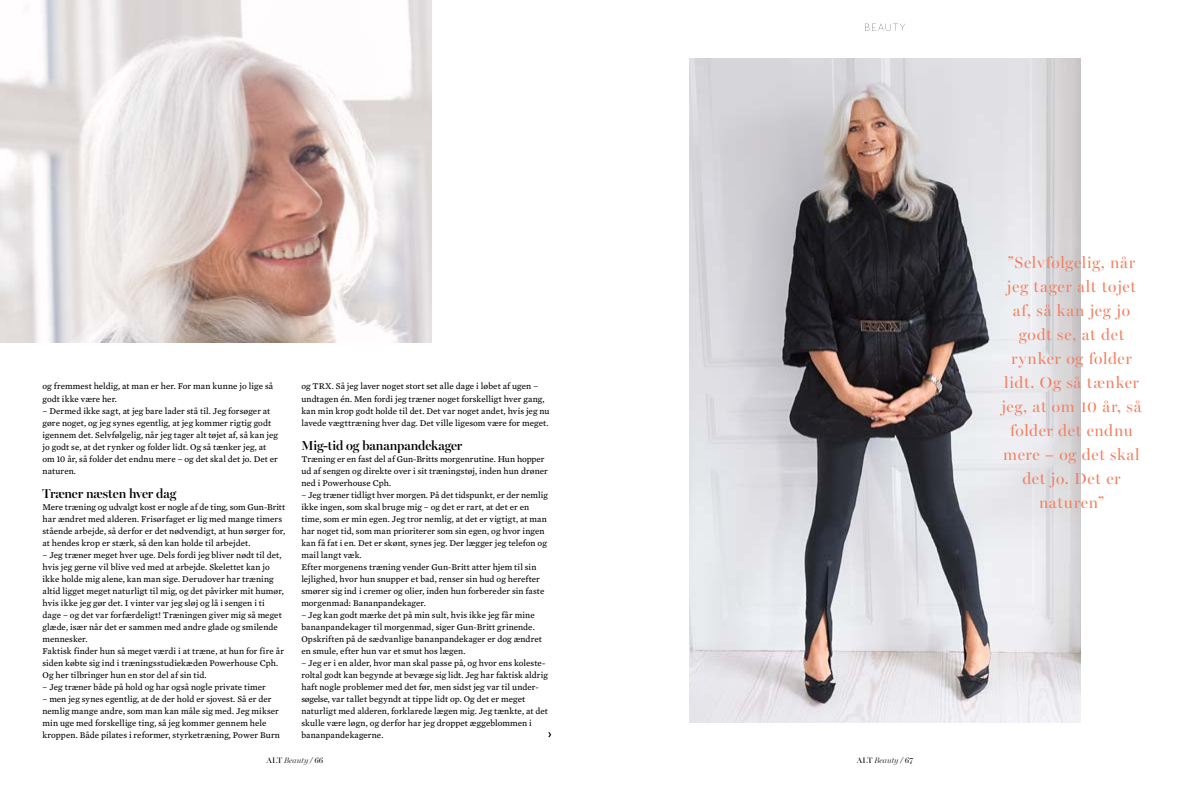
<style>
.page{position:relative;width:1180px;height:789px;background:#fff}
.page>*{position:absolute;margin:0;border:0;box-sizing:border-box;transform-origin:0 0}
.t1{font:16px/24px "Miller Banner";letter-spacing:.035em;color:#f08161;text-align:center}
.t2{font:600 13px "Miller Banner";letter-spacing:-.01em;color:#000}
.t3{font:9px/12px "Mercury Text G3";letter-spacing:.005em;color:#000}
.t4{font:italic 300 8px "Miller Banner";letter-spacing:.015em;color:#000}
.s1{font-weight:400;font-style:normal}
.s2{font-family:"Stag Sans"}
</style>
<div class="page">
<svg style="left:865px;top:24px;width:39px;height:7px"></svg>
<img style="left:689px;top:58px;width:391px;height:663px">
<img style="left:0;top:0;width:432px;height:342px">
<p class="t3" style="left:43px;top:380px;width:232px">og fremmest heldig, at man er her. For man kunne jo lige så godt ikke være her.</p>
<p class="t3" style="left:43px;top:404px;width:237px">– Dermed ikke sagt, at jeg bare lader stå til. Jeg forsøger at gøre noget, og jeg synes egentlig, at jeg kommer rigtig godt igennem det. Selvfølgelig, når jeg tager alt tøjet af, så kan jeg jo godt se, at det rynker og folder lidt. Og så tænker jeg, at om 10 år, så folder det endnu mere – og det skal det jo. Det er naturen.</p>
<h2 class="t2" style="left:43px;top:485px;width:135px">Træner næsten hver dag</h2>
<p class="t3" style="left:43px;top:500px;width:244px">Mere træning og udvalgt kost er nogle af de ting, som Gun-Britt har ændret med alderen. Frisørfaget er lig med mange timers stående arbejde, så derfor er det nødvendigt, at hun sørger for, at hendes krop er stærk, så den kan holde til arbejdet.</p>
<p class="t3" style="left:43px;top:548px;width:243px">– Jeg træner meget hver uge. Dels fordi jeg bliver nødt til det, hvis jeg gerne vil blive ved med at arbejde. Skelettet kan jo ikke holde mig alene, kan man sige. Derudover har træning altid ligget meget naturligt til mig, og det påvirker mit humør, hvis ikke jeg gør det. I vinter var jeg sløj og lå i sengen i ti dage – og det var forfærdeligt! Træningen giver mig så meget glæde, især når det er sammen med andre glade og smilende mennesker.<br>Faktisk finder hun så meget værdi i at træne, at hun for fire år siden købte sig ind i træningsstudiekæden Powerhouse Cph.<br>Og her tilbringer hun en stor del af sin tid.</p>
<p class="t3" style="left:43px;top:679px;width:225px">– Jeg træner både på hold og har også nogle private timer</p>
<p class="t3" style="left:43px;top:691px;width:239px">– men jeg synes egentlig, at de der hold er sjovest. Så er der nemlig mange andre, som man kan måle sig med. Jeg mikser min uge med forskellige ting, så jeg kommer gennem hele kroppen. Både pilates i reformer, styrketræning, Power Burn</p>
<p class="t4" style="left:266px;top:755px;width:58px"><span class="s1">ALT</span> Beauty <span class="s2">/</span> <span class="s1">66</span></p>
<p class="t4" style="left:856px;top:755px;width:58px"><span class="s1">ALT</span> Beauty <span class="s2">/</span> <span class="s1">67</span></p>
<p class="t3" style="left:301px;top:380px;width:250px">og TRX. Så jeg laver noget stort set alle dage i løbet af ugen – undtagen én. Men fordi jeg træner noget forskelligt hver gang, kan min krop godt holde til det. Det var noget andet, hvis jeg nu lavede vægttræning hver dag. Det ville ligesom være for meget.</p>
<h2 class="t2" style="left:301px;top:437px;width:162px">Mig-tid og bananpandekager</h2>
<p class="t3" style="left:301px;top:452px;width:248px">Træning er en fast del af Gun-Britts morgenrutine. Hun hopper ud af sengen og direkte over i sit træningstøj, inden hun drøner ned i Powerhouse Cph.</p>
<p class="t3" style="left:301px;top:488px;width:248px">– Jeg træner tidligt hver morgen. På det tidspunkt, er der nemlig ikke ingen, som skal bruge mig – og det er rart, at det er en time, som er min egen. Jeg tror nemlig, at det er vigtigt, at man har noget tid, som man prioriterer som sin egen, og hvor ingen kan få fat i en. Det er skønt, synes jeg. Der lægger jeg telefon og mail langt væk.<br>Efter morgenens træning vender Gun-Britt atter hjem til sin lejlighed, hvor hun snupper et bad, renser sin hud og herefter smører sig ind i cremer og olier, inden hun forbereder sin faste morgenmad: Bananpandekager.</p>
<p class="t3" style="left:301px;top:607px;width:242px">– Jeg kan godt mærke det på min sult, hvis ikke jeg får mine bananpandekager til morgenmad, siger Gun-Britt grinende.<br>Opskriften på de sædvanlige bananpandekager er dog ændret en smule, efter hun var et smut hos lægen.</p>
<p class="t3" style="left:301px;top:655px;width:248px">– Jeg er i en alder, hvor man skal passe på, og hvor ens koleste&shy;roltal godt kan begynde at bevæge sig lidt. Jeg har faktisk aldrig haft nogle problemer med det før, men sidst jeg var til under&shy;søgelse, var tallet begyndt at tippe lidt op. Og det er meget naturligt med alderen, forklarede lægen mig. Jeg tænkte, at det skulle være løgn, og derfor har jeg droppet æggeblommen i bananpandekagerne.</p>
<h1 class="t1" style="left:1001px;top:250px;width:142px">”Selvfølgelig, når jeg tager alt tøjet af, så kan jeg jo godt se, at det rynker og folder lidt. Og så tænker jeg, at om 10 år, så folder det endnu mere – og det skal det jo. Det er naturen”</h1>
</div>
